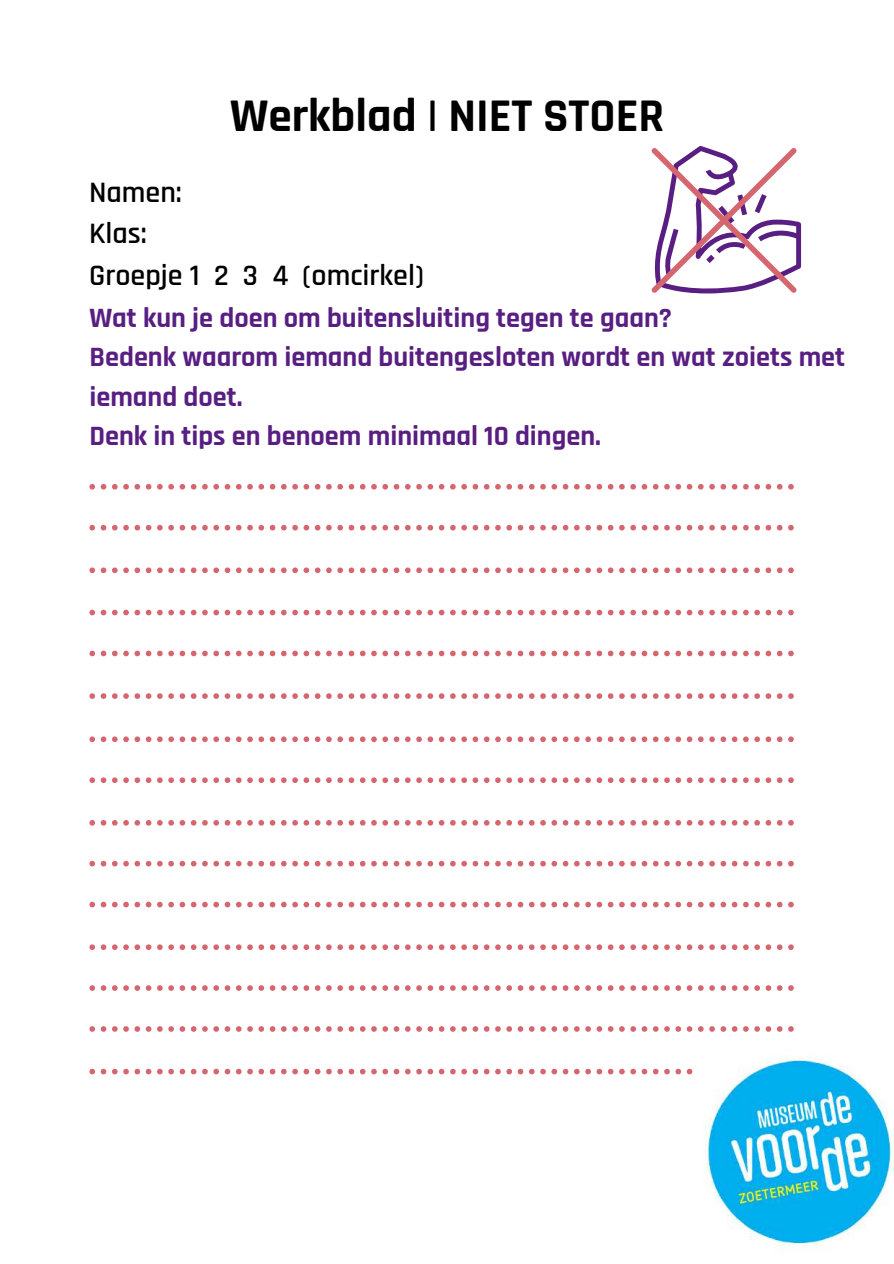
<style>
.page{position:relative;width:894px;height:1264px;background:#fff}
.page>*{position:absolute;margin:0;border:0;box-sizing:border-box;transform-origin:0 0}
.t1{font:700 47.4px "Rajdhani";color:#000}
.t2{font:600 30px/41.7px "Rajdhani";color:#000}
.t3{font:700 28.2px/39.2px "Rajdhani";color:#581e82}
</style>
<div class="page">
<svg style="left:89px;top:484px;width:704px;height:5px"></svg>
<svg style="left:89px;top:525px;width:704px;height:5px"></svg>
<svg style="left:89px;top:567px;width:704px;height:6px"></svg>
<svg style="left:89px;top:609px;width:704px;height:6px"></svg>
<svg style="left:89px;top:650px;width:704px;height:6px"></svg>
<svg style="left:89px;top:693px;width:704px;height:6px"></svg>
<svg style="left:89px;top:736px;width:704px;height:6px"></svg>
<svg style="left:89px;top:777px;width:704px;height:6px"></svg>
<svg style="left:89px;top:820px;width:704px;height:5px"></svg>
<svg style="left:89px;top:860px;width:704px;height:6px"></svg>
<svg style="left:89px;top:901px;width:704px;height:6px"></svg>
<svg style="left:89px;top:944px;width:704px;height:6px"></svg>
<svg style="left:89px;top:985px;width:704px;height:5px"></svg>
<svg style="left:89px;top:1026px;width:704px;height:5px"></svg>
<svg style="left:89px;top:1068px;width:604px;height:6px"></svg>
<img style="left:704px;top:1055px;width:189px;height:197px">
<svg style="left:651px;top:146px;width:149px;height:147px"></svg>
<h1 class="t1" style="left:230px;top:87px;width:435px">Werkblad | NIET STOER</h1>
<p class="t2" style="left:89px;top:172px;width:336px">Namen:<br>Klas:<br>Groepje 1 2 3 4 (omcirkel)</p>
<p class="t3" style="left:89px;top:299px;width:757px">Wat kun je doen om buitensluiting tegen te gaan?<br>Bedenk waarom iemand buitengesloten wordt en wat zoiets met iemand doet.<br>Denk in tips en benoem minimaal 10 dingen.</p>
</div>
